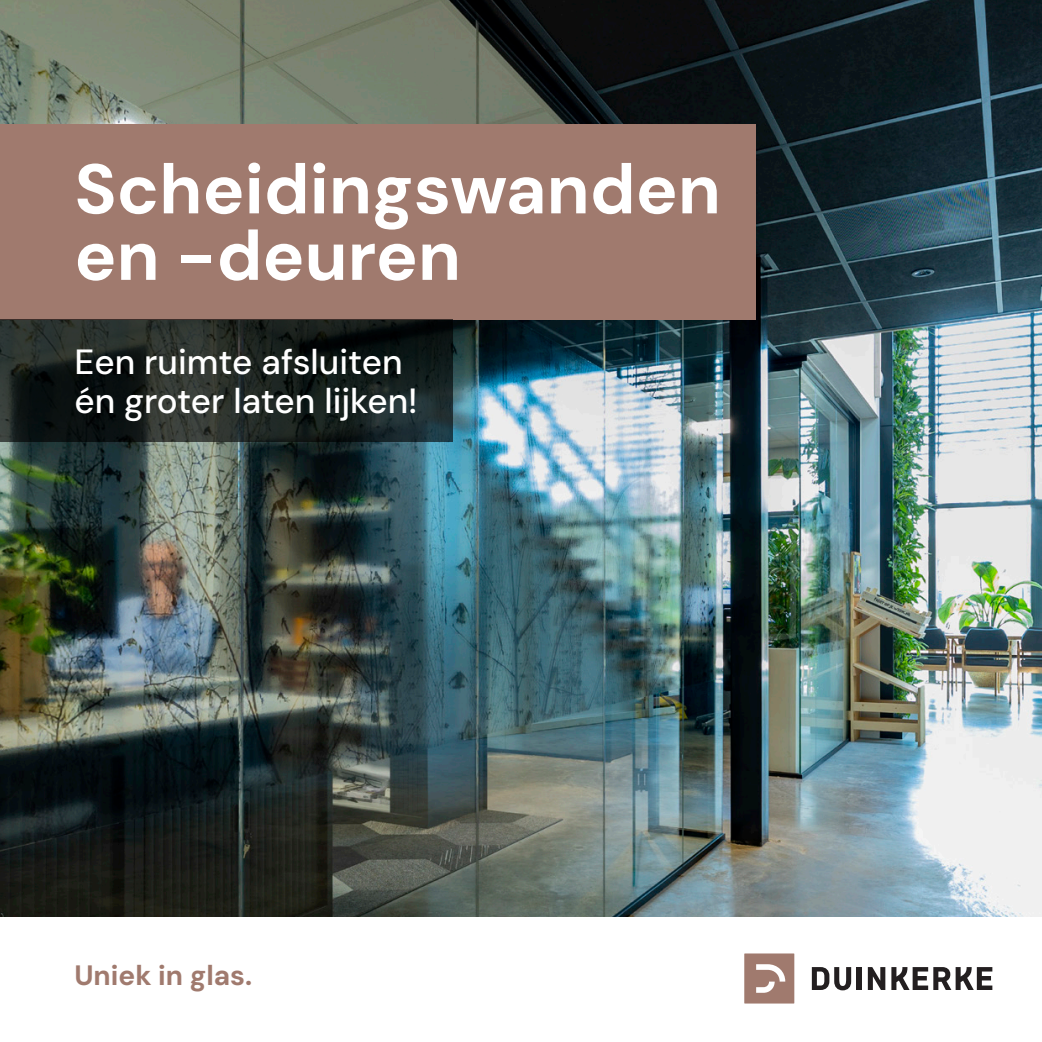
<style>
.page{position:relative;width:1042px;height:1042px;background:#fff}
.page>*{position:absolute;margin:0;border:0;box-sizing:border-box;transform-origin:0 0}
.t1{font:700 70px "DM Sans";color:#fff}
.t2{font:500 35px "DM Sans";color:#fff}
.t3{font:700 28px "DM Sans";color:#a07a6e}
</style>
<div class="page">
<img style="left:0;top:0;width:1042px;height:917px">
<div style="left:744px;top:953px;width:50px;height:50px;background:#a07a6e"></div>
<svg style="left:756px;top:964px;width:29px;height:29px"></svg>
<svg style="left:812px;top:967px;width:39px;height:23px"></svg>
<div style="left:857px;top:967px;width:5px;height:23px;background:#231f20"></div>
<svg style="left:868px;top:967px;width:17px;height:23px"></svg>
<svg style="left:891px;top:967px;width:101px;height:23px"></svg>
<div style="left:0;top:124px;width:756px;height:195px;background:#a07a6e"></div>
<svg style="left:0;top:319px;width:452px;height:123px;background:#1b2220"></svg>
<p class="t1" style="left:74px;top:145px;width:648px">Scheidingswanden</p>
<p class="t1" style="left:74px;top:211px;width:388px">en -deuren</p>
<p class="t2" style="left:74px;top:340px;width:330px">Een ruimte afsluiten</p>
<p class="t2" style="left:74px;top:379px;width:345px">én groter laten lijken!</p>
<p class="t3" style="left:74px;top:958px;width:179px">Uniek in glas.</p>
</div>
